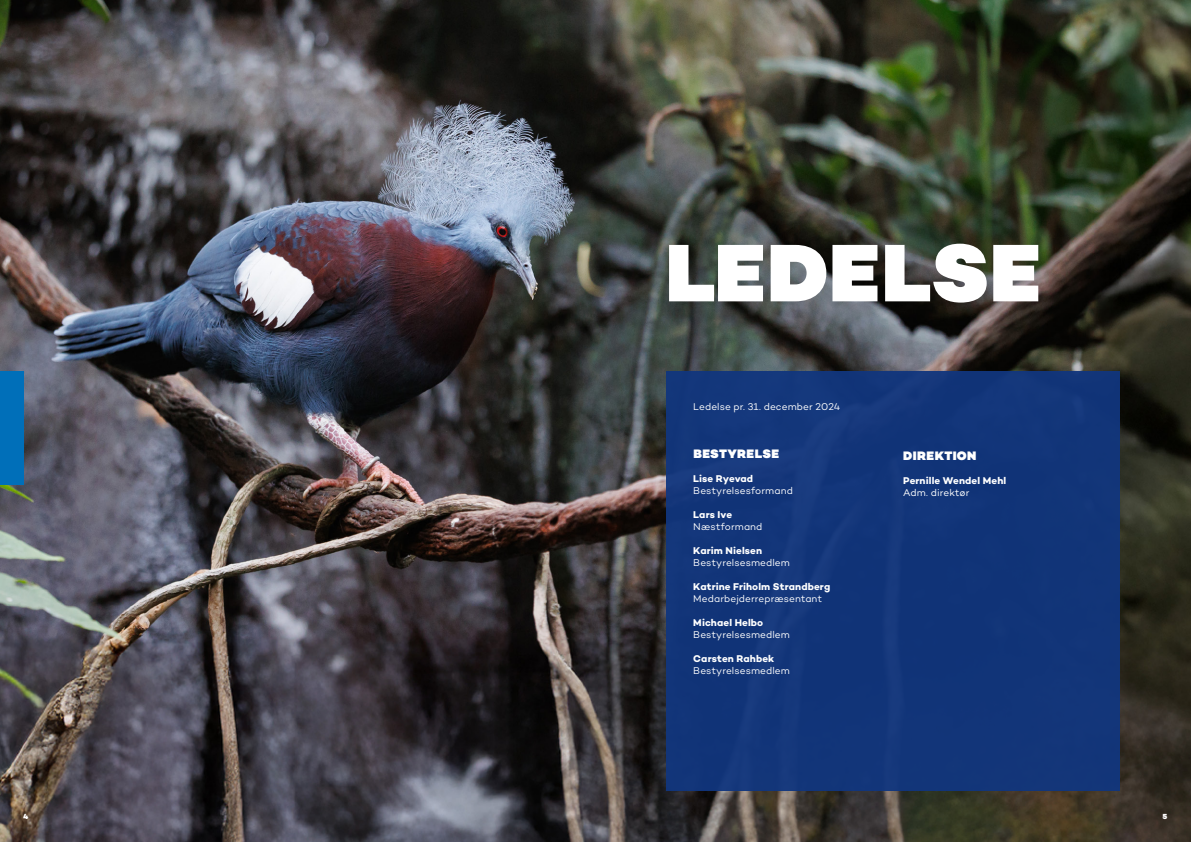
<style>
.page{position:relative;width:1191px;height:842px;background:#fff}
.page>*{position:absolute;margin:0;border:0;box-sizing:border-box;transform-origin:0 0}
.Rubrik_Balck_45_42{font:900 83px "Campton";letter-spacing:.01em;color:#fff}
.Mellemrubrik_10_12{font:900 12.5px "Campton";letter-spacing:.025em;color:#fff}
.Brød_10_12{font:700 10px/12px "Campton";letter-spacing:.01em;color:#fff}
.Brød_10_12-2{font:10px "Campton";letter-spacing:.01em;color:#fff}
.t1{font:900 7.5px "Campton";color:#fff}
.s1{font-weight:400}
</style>
<div class="page">
<img style="left:0;top:0;width:1191px;height:842px">
<div style="left:0;top:371px;width:23px;height:114px;background:#006fb9"></div>
<div style="left:666px;top:371px;width:454px;height:420px;background:#11367e"></div>
<p class="Rubrik_Balck_45_42" style="left:665px;top:220px;width:376px">LEDELSE</p>
<p class="Brød_10_12-2" style="left:693px;top:401px;width:148px">Ledelse pr. 31. december 2024</p>
<p class="Mellemrubrik_10_12" style="left:693px;top:446px;width:87px">BESTYRELSE</p>
<p class="Brød_10_12" style="left:693px;top:473px;width:61px">Lise Ryevad</p>
<p class="Brød_10_12-2" style="left:693px;top:485px;width:101px">Bestyrelsesformand</p>
<p class="Brød_10_12" style="left:693px;top:509px;width:40px">Lars Ive</p>
<p class="Brød_10_12-2" style="left:693px;top:521px;width:71px">Næstformand</p>
<p class="Brød_10_12" style="left:693px;top:545px;width:70px">Karim Nielsen</p>
<p class="Brød_10_12-2" style="left:693px;top:557px;width:98px">Bestyrelsesmedlem</p>
<p class="Brød_10_12" style="left:693px;top:581px;width:139px">Katrine Friholm Strandberg<br><span class="s1">Medarbejderrepræsentant</span></p>
<p class="Brød_10_12" style="left:693px;top:617px;width:71px">Michael Helbo</p>
<p class="Brød_10_12-2" style="left:693px;top:629px;width:98px">Bestyrelsesmedlem</p>
<p class="Brød_10_12" style="left:693px;top:653px;width:82px">Carsten Rahbek</p>
<p class="Brød_10_12-2" style="left:693px;top:665px;width:98px">Bestyrelsesmedlem</p>
<p class="Mellemrubrik_10_12" style="left:903px;top:448px;width:75px">DIREKTION</p>
<p class="Brød_10_12" style="left:903px;top:474px;width:105px">Pernille Wendel Mehl</p>
<p class="Brød_10_12-2" style="left:903px;top:486px;width:68px">Adm. direktør</p>
<p class="t1" style="left:23px;top:812px;width:7px">4</p>
<p class="t1" style="left:1162px;top:812px;width:6px">5</p>
</div>
